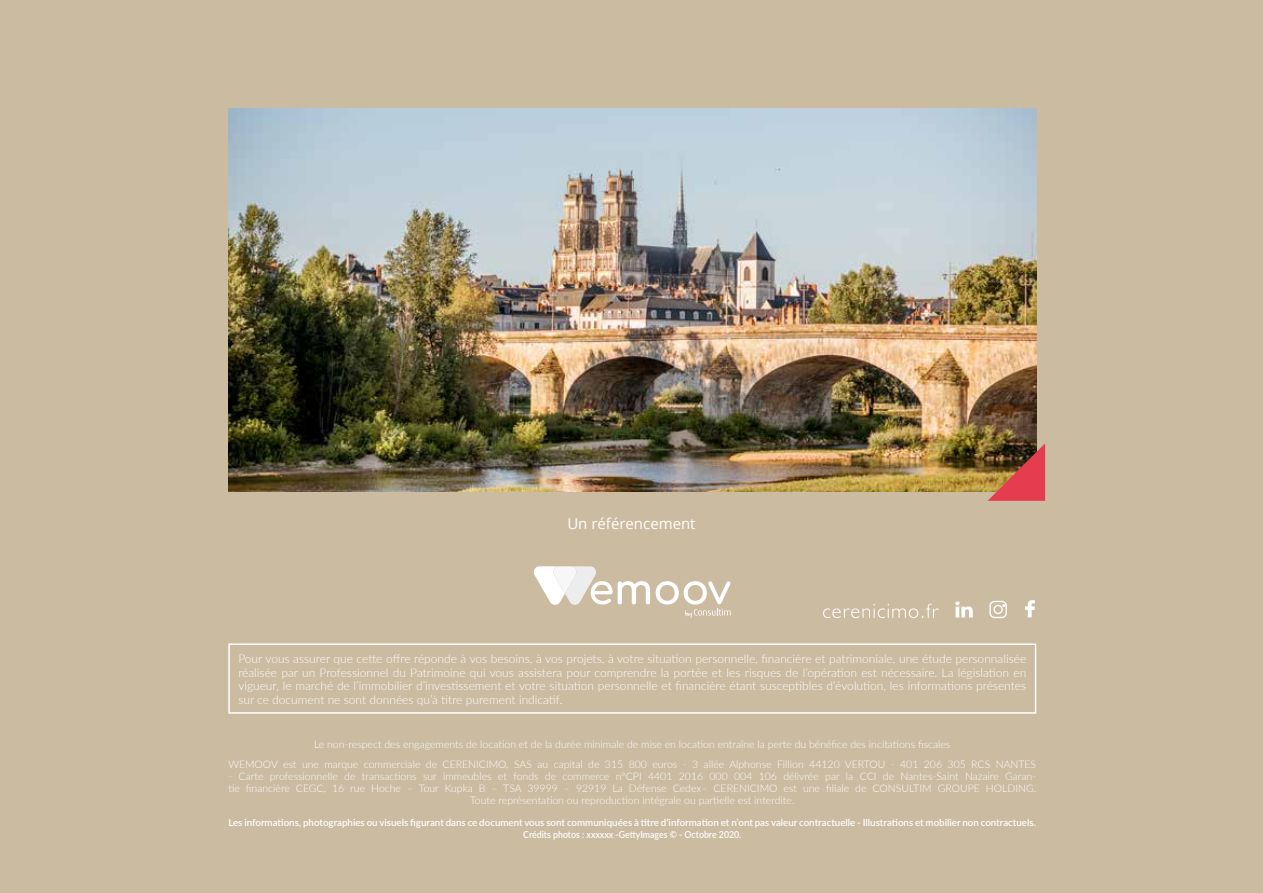
<style>
.page{position:relative;width:1263px;height:893px;background:#cbbba0}
.page>*{position:absolute;margin:0;border:0;box-sizing:border-box;transform-origin:0 0}
.t1{font:15px "Open Sans";color:#fff}
.t2{font:300 12px/13.5px "Lato";color:#fff;text-align:justify}
.t3{font:300 10.5px/12px "Lato";color:#fff;text-align:center}
.t4{font:600 9.75px/12px "Lato";color:#fff;text-align:center}
</style>
<div class="page">
<div style="left:228px;top:643px;width:808px;height:71px;border:2px solid #fff"></div>
<svg style="left:533px;top:566px;width:117px;height:39px"></svg>
<svg style="left:656px;top:581px;width:75px;height:37px"></svg>
<img style="left:228px;top:109px;width:808px;height:382px">
<svg style="left:823px;top:604px;width:116px;height:14px"></svg>
<svg style="left:955px;top:601px;width:18px;height:16px"></svg>
<svg style="left:989px;top:601px;width:18px;height:17px"></svg>
<svg style="left:1025px;top:600px;width:10px;height:17px"></svg>
<svg style="left:988px;top:443px;width:57px;height:58px;background:#a4463c"></svg>
<h1 class="t1" style="left:567px;top:513px;width:130px">Un référencement</h1>
<p class="t2" style="left:238px;top:652px;width:789px">Pour vous assurer que cette offre réponde à vos besoins, à vos projets, à votre situation personnelle, financière et patrimoniale, une étude personnalisée réalisée par un Professionnel du Patrimoine qui vous assistera pour comprendre la portée et les risques de l’opération est nécessaire. La législation en vigueur, le marché de l’immobilier d’investissement et votre situation personnelle et financière étant susceptibles d’évolution, les informations présentes sur ce document ne sont données qu’à titre purement indicatif.</p>
<p class="t3" style="left:228px;top:733px;width:809px;line-height:20.5px">Le non-respect des engagements de location et de la durée minimale de mise en location entraîne la perte du bénéfice des incitations fiscales<br>WEMOOV est une marque commerciale de CERENICIMO, SAS au capital de 315 800 euros - 3 allée Alphonse Fillion 44120 VERTOU - 401 206 305 RCS NANTES</p>
<p class="t3" style="left:228px;top:770px;width:809px">- Carte professionnelle de transactions sur immeubles et fonds de commerce n°CPI 4401 2016 000 004 106 délivrée par la CCI de Nantes-Saint Nazaire Garan&shy;tie financière CEGC, 16 rue Hoche – Tour Kupka B – TSA 39999 – 92919 La Défense Cedex– CERENICIMO est une filiale de CONSULTIM GROUPE HOLDING.<br>Toute représentation ou reproduction intégrale ou partielle est interdite.</p>
<p class="t4" style="left:228px;top:816px;width:809px">Les informations, photographies ou visuels figurant dans ce document vous sont communiquées à titre d’information et n’ont pas valeur contractuelle - Illustrations et mobilier non contractuels.<br>Crédits photos : xxxxxx -GettyImages © - Octobre 2020.</p>
</div>
